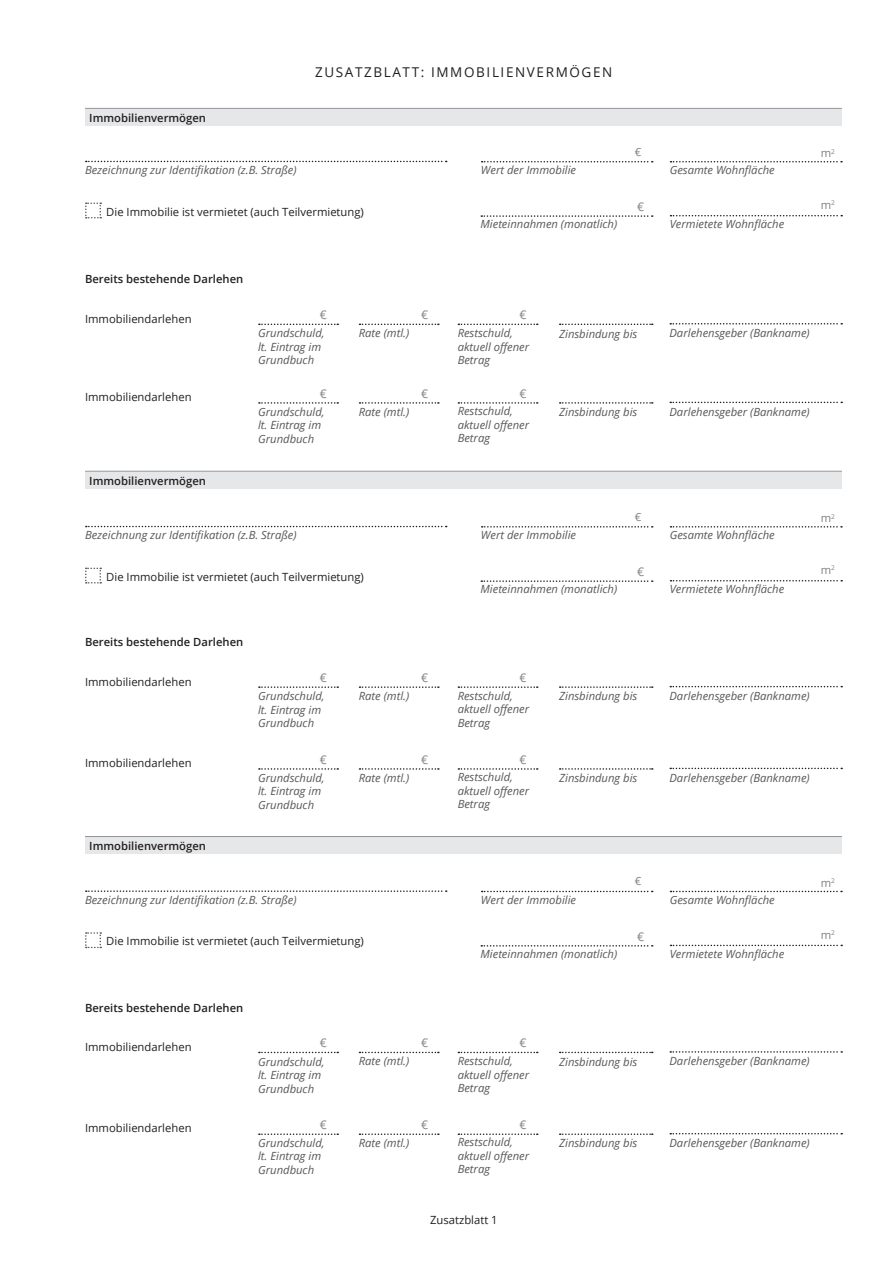
<style>
.page{position:relative;width:893px;height:1263px;background:#fff}
.page>*{position:absolute;margin:0;border:0;box-sizing:border-box;transform-origin:0 0}
.t1{font:13.5px "Open Sans";letter-spacing:.12em;color:#231f20}
.t2{font:12px "Open Sans";color:#808285}
.t3{font:12px "Open Sans";color:#231f20}
.t4{font:italic 11.25px/13.5px "Open Sans";color:#57585a}
.t5{font:11.25px "Open Sans";color:#231f20}
.t6{font:600 11.25px "Open Sans";color:#231f20}
.t7{font:11.25px "Open Sans";color:#808285}
</style>
<div class="page">
<svg style="left:482px;top:161px;width:171px;height:1px"></svg>
<svg style="left:670px;top:161px;width:172px;height:1px"></svg>
<svg style="left:86px;top:161px;width:361px;height:1px"></svg>
<div style="left:85px;top:109px;width:757px;height:17px;background:#e6e7e9"></div>
<div style="left:85px;top:472px;width:757px;height:17px;background:#e6e7e9"></div>
<div style="left:85px;top:837px;width:757px;height:17px;background:#e6e7e9"></div>
<hr style="left:85px;top:108px;width:757px;height:1px;background:#939598">
<hr style="left:85px;top:471px;width:757px;height:1px;background:#939598">
<hr style="left:85px;top:836px;width:757px;height:1px;background:#939598">
<svg style="left:481px;top:215px;width:172px;height:2px"></svg>
<svg style="left:670px;top:215px;width:172px;height:1px"></svg>
<svg style="left:85px;top:203px;width:16px;height:15px"></svg>
<svg style="left:560px;top:324px;width:93px;height:1px"></svg>
<svg style="left:560px;top:686px;width:93px;height:2px"></svg>
<svg style="left:560px;top:1052px;width:93px;height:1px"></svg>
<svg style="left:560px;top:402px;width:93px;height:2px"></svg>
<svg style="left:560px;top:768px;width:93px;height:2px"></svg>
<svg style="left:560px;top:1133px;width:93px;height:2px"></svg>
<svg style="left:670px;top:323px;width:172px;height:1px"></svg>
<svg style="left:670px;top:686px;width:172px;height:1px"></svg>
<svg style="left:670px;top:1051px;width:172px;height:2px"></svg>
<svg style="left:670px;top:402px;width:172px;height:1px"></svg>
<svg style="left:670px;top:768px;width:172px;height:1px"></svg>
<svg style="left:670px;top:1133px;width:172px;height:1px"></svg>
<svg style="left:359px;top:324px;width:80px;height:1px"></svg>
<svg style="left:359px;top:686px;width:80px;height:2px"></svg>
<svg style="left:359px;top:1052px;width:80px;height:1px"></svg>
<svg style="left:359px;top:402px;width:80px;height:2px"></svg>
<svg style="left:359px;top:768px;width:80px;height:2px"></svg>
<svg style="left:359px;top:1133px;width:80px;height:2px"></svg>
<svg style="left:259px;top:324px;width:79px;height:1px"></svg>
<svg style="left:259px;top:686px;width:79px;height:2px"></svg>
<svg style="left:259px;top:1052px;width:79px;height:1px"></svg>
<svg style="left:259px;top:402px;width:79px;height:2px"></svg>
<svg style="left:259px;top:768px;width:79px;height:2px"></svg>
<svg style="left:259px;top:1133px;width:79px;height:2px"></svg>
<svg style="left:458px;top:324px;width:80px;height:1px"></svg>
<svg style="left:458px;top:686px;width:80px;height:2px"></svg>
<svg style="left:458px;top:1052px;width:80px;height:1px"></svg>
<svg style="left:458px;top:402px;width:80px;height:2px"></svg>
<svg style="left:458px;top:768px;width:80px;height:2px"></svg>
<svg style="left:458px;top:1133px;width:80px;height:2px"></svg>
<svg style="left:482px;top:526px;width:171px;height:2px"></svg>
<svg style="left:670px;top:526px;width:172px;height:2px"></svg>
<svg style="left:86px;top:526px;width:361px;height:1px"></svg>
<svg style="left:481px;top:580px;width:172px;height:2px"></svg>
<svg style="left:670px;top:580px;width:172px;height:1px"></svg>
<svg style="left:85px;top:568px;width:16px;height:15px"></svg>
<svg style="left:482px;top:891px;width:171px;height:1px"></svg>
<svg style="left:670px;top:891px;width:172px;height:1px"></svg>
<svg style="left:86px;top:890px;width:361px;height:2px"></svg>
<svg style="left:481px;top:945px;width:172px;height:1px"></svg>
<svg style="left:670px;top:945px;width:172px;height:1px"></svg>
<svg style="left:85px;top:932px;width:16px;height:16px"></svg>
<p class="t6" style="left:89px;top:110px;width:118px">Immobilienvermögen</p>
<p class="t1" style="left:315px;top:63px;width:299px">Zusatzblatt: Immobi li envermög en</p>
<p class="t7" style="left:635px;top:144px;width:8px">€</p>
<p class="t4" style="left:85px;top:163px;width:213px">Bezeichnung zur Identifikation (z.B. Straße)</p>
<p class="t4" style="left:481px;top:163px;width:97px">Wert der Immobilie</p>
<p class="t4" style="left:670px;top:163px;width:106px">Gesamte Wohnfläche</p>
<p class="t5" style="left:106px;top:204px;width:259px">Die Immobilie ist vermietet (auch Teilvermietung)</p>
<p class="t2" style="left:637px;top:198px;width:9px">€</p>
<p class="t4" style="left:480px;top:217px;width:138px">Mieteinnahmen (monatlich)</p>
<p class="t4" style="left:670px;top:217px;width:116px">Vermietete Wohnfläche</p>
<p class="t7" style="left:821px;top:146px;width:16px">m<sup>2</sup></p>
<p class="t7" style="left:821px;top:197px;width:16px">m<sup>2</sup></p>
<p class="t6" style="left:85px;top:272px;width:160px">Bereits bestehende Darlehen</p>
<p class="t5" style="left:85px;top:311px;width:108px">Immobiliendarlehen</p>
<p class="t5" style="left:85px;top:389px;width:108px">Immobiliendarlehen</p>
<p class="t2" style="left:320px;top:306px;width:9px">€</p>
<p class="t4" style="left:258px;top:326px;width:68px">Grundschuld, lt. Eintrag im<br>Grundbuch</p>
<p class="t2" style="left:320px;top:385px;width:9px">€</p>
<p class="t4" style="left:258px;top:404px;width:68px">Grundschuld, lt. Eintrag im<br>Grundbuch</p>
<p class="t4" style="left:359px;top:326px;width:52px">Rate (mtl.)</p>
<p class="t2" style="left:421px;top:306px;width:9px">€</p>
<p class="t4" style="left:359px;top:405px;width:52px">Rate (mtl.)</p>
<p class="t2" style="left:421px;top:385px;width:9px">€</p>
<p class="t2" style="left:519px;top:306px;width:9px">€</p>
<p class="t4" style="left:458px;top:326px;width:73px">Restschuld, aktuell offener<br>Betrag</p>
<p class="t2" style="left:519px;top:385px;width:9px">€</p>
<p class="t4" style="left:458px;top:404px;width:73px">Restschuld, aktuell offener<br>Betrag</p>
<p class="t4" style="left:559px;top:326px;width:80px">Zinsbindung bis</p>
<p class="t4" style="left:559px;top:405px;width:80px">Zinsbindung bis</p>
<p class="t4" style="left:669px;top:326px;width:142px">Darlehensgeber (Bankname)</p>
<p class="t4" style="left:669px;top:405px;width:142px">Darlehensgeber (Bankname)</p>
<p class="t6" style="left:89px;top:473px;width:118px">Immobilienvermögen</p>
<p class="t7" style="left:635px;top:509px;width:8px">€</p>
<p class="t4" style="left:85px;top:528px;width:213px">Bezeichnung zur Identifikation (z.B. Straße)</p>
<p class="t4" style="left:481px;top:528px;width:97px">Wert der Immobilie</p>
<p class="t4" style="left:670px;top:528px;width:106px">Gesamte Wohnfläche</p>
<p class="t5" style="left:106px;top:569px;width:259px">Die Immobilie ist vermietet (auch Teilvermietung)</p>
<p class="t2" style="left:637px;top:563px;width:9px">€</p>
<p class="t4" style="left:480px;top:582px;width:138px">Mieteinnahmen (monatlich)</p>
<p class="t4" style="left:670px;top:582px;width:116px">Vermietete Wohnfläche</p>
<p class="t7" style="left:821px;top:511px;width:16px">m<sup>2</sup></p>
<p class="t7" style="left:821px;top:562px;width:16px">m<sup>2</sup></p>
<p class="t6" style="left:85px;top:634px;width:160px">Bereits bestehende Darlehen</p>
<p class="t5" style="left:85px;top:674px;width:108px">Immobiliendarlehen</p>
<p class="t5" style="left:85px;top:755px;width:108px">Immobiliendarlehen</p>
<p class="t6" style="left:89px;top:838px;width:118px">Immobilienvermögen</p>
<p class="t2" style="left:320px;top:669px;width:9px">€</p>
<p class="t4" style="left:258px;top:689px;width:68px">Grundschuld, lt. Eintrag im<br>Grundbuch</p>
<p class="t2" style="left:320px;top:751px;width:9px">€</p>
<p class="t4" style="left:258px;top:770px;width:68px">Grundschuld, lt. Eintrag im<br>Grundbuch</p>
<p class="t4" style="left:359px;top:689px;width:52px">Rate (mtl.)</p>
<p class="t2" style="left:421px;top:669px;width:9px">€</p>
<p class="t4" style="left:359px;top:771px;width:52px">Rate (mtl.)</p>
<p class="t2" style="left:421px;top:751px;width:9px">€</p>
<p class="t2" style="left:519px;top:669px;width:9px">€</p>
<p class="t4" style="left:458px;top:689px;width:73px">Restschuld, aktuell offener<br>Betrag</p>
<p class="t2" style="left:519px;top:751px;width:9px">€</p>
<p class="t4" style="left:458px;top:770px;width:73px">Restschuld, aktuell offener<br>Betrag</p>
<p class="t4" style="left:559px;top:689px;width:80px">Zinsbindung bis</p>
<p class="t4" style="left:559px;top:771px;width:80px">Zinsbindung bis</p>
<p class="t4" style="left:669px;top:689px;width:142px">Darlehensgeber (Bankname)</p>
<p class="t4" style="left:669px;top:771px;width:142px">Darlehensgeber (Bankname)</p>
<p class="t7" style="left:635px;top:873px;width:8px">€</p>
<p class="t4" style="left:85px;top:893px;width:213px">Bezeichnung zur Identifikation (z.B. Straße)</p>
<p class="t4" style="left:481px;top:893px;width:97px">Wert der Immobilie</p>
<p class="t4" style="left:670px;top:893px;width:106px">Gesamte Wohnfläche</p>
<p class="t5" style="left:106px;top:934px;width:259px">Die Immobilie ist vermietet (auch Teilvermietung)</p>
<p class="t2" style="left:637px;top:928px;width:9px">€</p>
<p class="t4" style="left:480px;top:946px;width:138px">Mieteinnahmen (monatlich)</p>
<p class="t4" style="left:670px;top:947px;width:116px">Vermietete Wohnfläche</p>
<p class="t7" style="left:821px;top:875px;width:16px">m<sup>2</sup></p>
<p class="t7" style="left:821px;top:927px;width:16px">m<sup>2</sup></p>
<p class="t6" style="left:85px;top:1000px;width:160px">Bereits bestehende Darlehen</p>
<p class="t5" style="left:85px;top:1039px;width:108px">Immobiliendarlehen</p>
<p class="t5" style="left:85px;top:1120px;width:108px">Immobiliendarlehen</p>
<p class="t2" style="left:320px;top:1034px;width:9px">€</p>
<p class="t4" style="left:258px;top:1054px;width:68px">Grundschuld, lt. Eintrag im<br>Grundbuch</p>
<p class="t2" style="left:320px;top:1116px;width:9px">€</p>
<p class="t4" style="left:258px;top:1136px;width:68px">Grundschuld, lt. Eintrag im<br>Grundbuch</p>
<p class="t4" style="left:359px;top:1054px;width:52px">Rate (mtl.)</p>
<p class="t2" style="left:421px;top:1034px;width:9px">€</p>
<p class="t4" style="left:359px;top:1136px;width:52px">Rate (mtl.)</p>
<p class="t2" style="left:421px;top:1116px;width:9px">€</p>
<p class="t2" style="left:519px;top:1034px;width:9px">€</p>
<p class="t4" style="left:458px;top:1054px;width:73px">Restschuld, aktuell offener<br>Betrag</p>
<p class="t2" style="left:519px;top:1116px;width:9px">€</p>
<p class="t4" style="left:458px;top:1135px;width:73px">Restschuld, aktuell offener<br>Betrag</p>
<p class="t5" style="left:430px;top:1212px;width:69px">Zusatzblatt 1</p>
<p class="t3" style="left:460px;top:1212px;width:8px">7</p>
<p class="t4" style="left:559px;top:1054px;width:80px">Zinsbindung bis</p>
<p class="t4" style="left:559px;top:1136px;width:80px">Zinsbindung bis</p>
<p class="t4" style="left:669px;top:1054px;width:142px">Darlehensgeber (Bankname)</p>
<p class="t4" style="left:669px;top:1136px;width:142px">Darlehensgeber (Bankname)</p>
</div>
